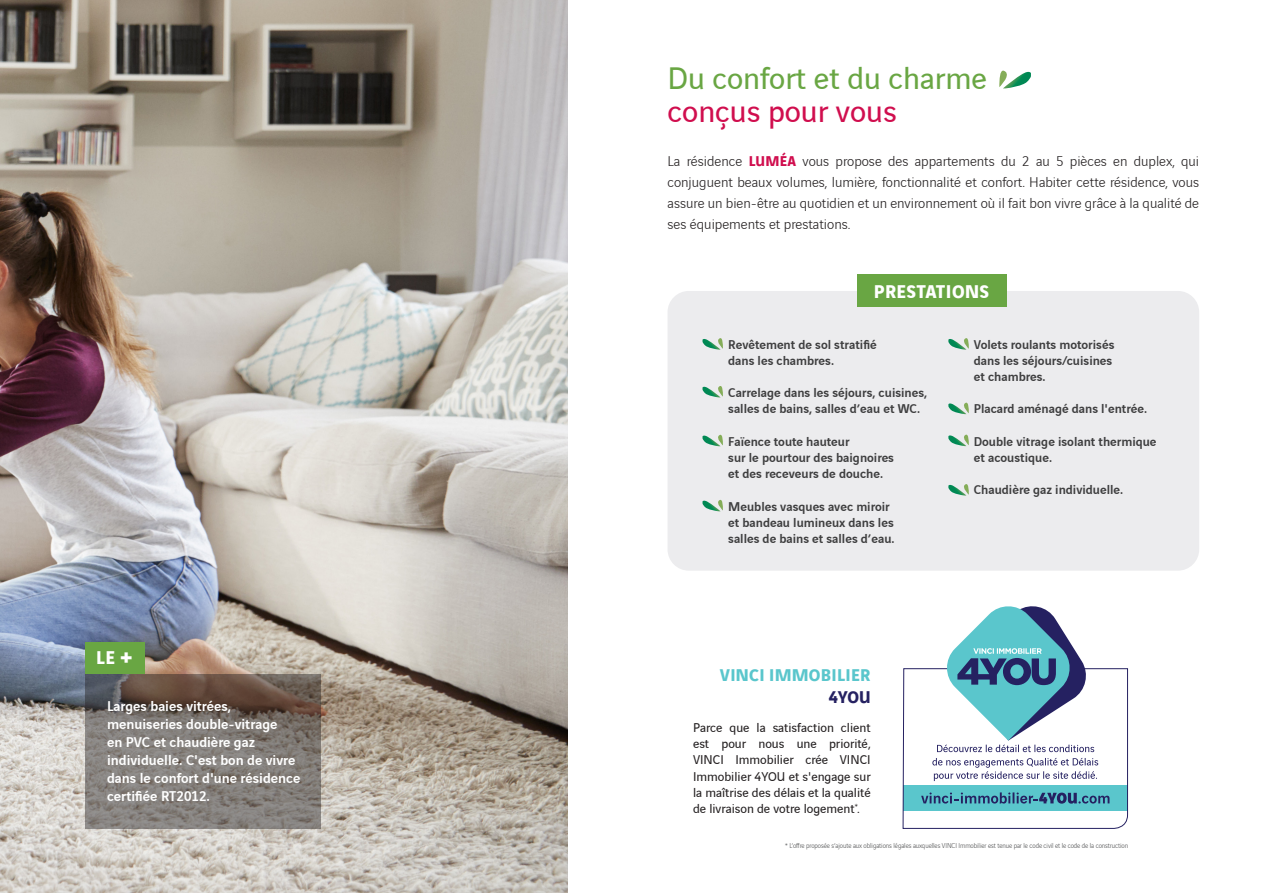
<style>
.page{position:relative;width:1263px;height:893px;background:#fff}
.page>*{position:absolute;margin:0;border:0;box-sizing:border-box;transform-origin:0 0}
.t1{font:33px "Vinci Sans";color:#69a643}
.t2{font:33px "Vinci Sans";color:#d00e4e}
.t3{font:700 19.5px "Vinci Sans";letter-spacing:.02em;color:#fff}
.t4{font:700 18px "Vinci Sans";letter-spacing:.02em;color:#5ac6cc}
.t5{font:700 18px "Vinci Sans";color:#252161}
.t6{font:300 15px/21px "Vinci Sans";color:#231f20;text-align:justify}
.t7{font:500 15px/18px "Vinci Sans";color:#fff}
.t8{font:500 13.5px/16.2px "Vinci Sans";color:#3e3e3f}
.t9{font:13.5px/16.2px "Vinci Sans";color:#231f20;text-align:justify}
.t10{font:300 7.5px "Vinci Sans";letter-spacing:-.01em;color:#4b4c4d;scale:.92 1}
.s1{font-size:27.45px}
.s2{font-weight:700;color:#d00e4e}
</style>
<div class="page">
<img style="left:0;top:0;width:568px;height:893px">
<svg style="left:903px;top:606px;width:225px;height:223px"></svg>
<div style="left:85px;top:643px;width:59px;height:31px;background:#69a643"></div>
<svg style="left:85px;top:675px;width:235px;height:154px;background:#79726c"></svg>
<div style="left:667px;top:291px;width:532px;height:280px;background:#ececee;border-radius:21px"></div>
<div style="left:857px;top:275px;width:149px;height:32px;background:#69a643"></div>
<svg style="left:948px;top:484px;width:21px;height:12px"></svg>
<svg style="left:948px;top:435px;width:21px;height:11px"></svg>
<svg style="left:948px;top:403px;width:21px;height:11px"></svg>
<svg style="left:948px;top:338px;width:21px;height:12px"></svg>
<svg style="left:702px;top:338px;width:21px;height:12px"></svg>
<svg style="left:702px;top:386px;width:21px;height:11px"></svg>
<svg style="left:702px;top:435px;width:21px;height:11px"></svg>
<svg style="left:702px;top:500px;width:21px;height:11px"></svg>
<svg style="left:999px;top:71px;width:32px;height:17px"></svg>
<p class="t3" style="left:96px;top:642px;width:39px">LE <span class="s1">+</span></p>
<p class="t7" style="left:107px;top:695px;width:195px">Larges baies vitrées, menuiseries double-vitrage<br>en PVC et chaudière gaz individuelle. C'est bon de vivre dans le confort d'une résidence certifiée RT2012.</p>
<p class="t1" style="left:667px;top:54px;width:321px">Du confort et du charme</p>
<p class="t2" style="left:667px;top:87px;width:231px">conçus pour vous</p>
<p class="t6" style="left:667px;top:150px;width:533px">La résidence <span class="s2">LUMÉA</span> vous propose des appartements du 2 au 5 pièces en duplex, qui conjuguent beaux volumes, lumière, fonctionnalité et confort. Habiter cette résidence, vous assure un bien-être au quotidien et un environnement où il fait bon vivre grâce à la qualité de ses équipements et prestations.</p>
<p class="t3" style="left:874px;top:277px;width:117px">PRESTATIONS</p>
<p class="t8" style="left:728px;top:335px;width:150px">Revêtement de sol stratifié dans les chambres.</p>
<p class="t8" style="left:728px;top:383px;width:200px">Carrelage dans les séjours, cuisines, salles de bains, salles d’eau et WC.</p>
<p class="t8" style="left:728px;top:432px;width:167px">Faïence toute hauteur<br>sur le pourtour des baignoires et des receveurs de douche.</p>
<p class="t8" style="left:728px;top:497px;width:168px">Meubles vasques avec miroir et bandeau lumineux dans les salles de bains et salles d’eau.</p>
<p class="t8" style="left:974px;top:335px;width:142px">Volets roulants motorisés dans les séjours/cuisines et chambres.</p>
<p class="t8" style="left:974px;top:400px;width:175px">Placard aménagé dans l'entrée.</p>
<p class="t8" style="left:974px;top:432px;width:184px">Double vitrage isolant thermique et acoustique.</p>
<p class="t8" style="left:974px;top:481px;width:151px">Chaudière gaz individuelle.</p>
<p class="t4" style="left:720px;top:661px;width:152px">VINCI IMMOBILIER</p>
<p class="t5" style="left:829px;top:683px;width:43px">4YOU</p>
<p class="t9" style="left:693px;top:718px;width:179px">Parce que la satisfaction client est pour nous une priorité, VINCI Immobilier crée VINCI Immobilier 4YOU et s'engage sur la maîtrise des délais et la qualité de livraison de votre logement<sup>*</sup>.</p>
<p class="t10" style="left:785px;top:840px;width:374px">* L’offre proposée s’ajoute aux obligations légales auxquelles VINCI Immobilier est tenue par le code civil et le code de la construction</p>
</div>
